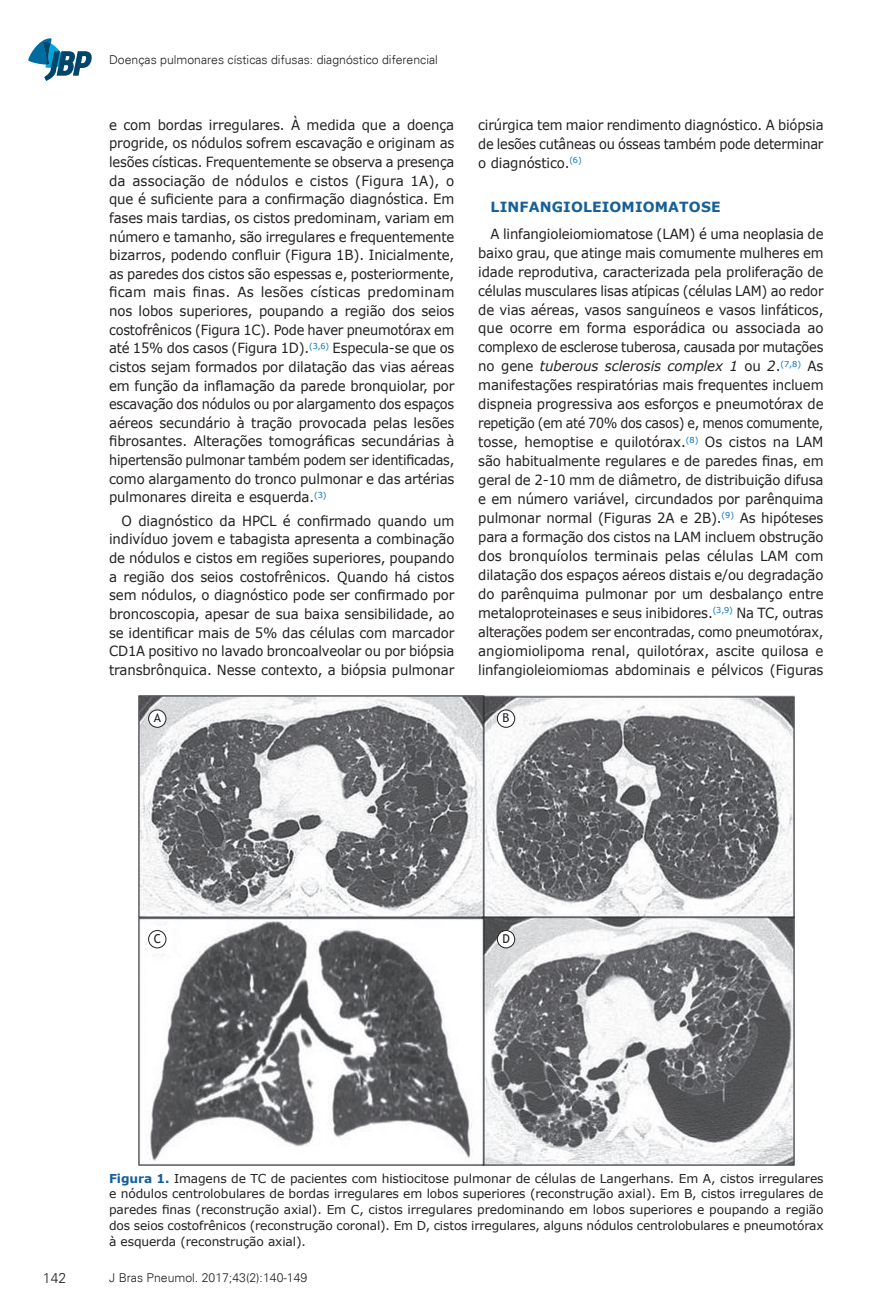
<style>
.page{position:relative;width:893px;height:1315px;background:#fff}
.page>*{position:absolute;margin:0;border:0;box-sizing:border-box;transform-origin:0 0}
.Corpo_PT{font:14px/18.6px "Verdana";letter-spacing:-.01em;color:#231f20;text-align:justify;scale:.95 1}
.Corpo_PT-2{font:14px/18.9px "Verdana";letter-spacing:-.01em;color:#231f20;text-align:justify;scale:.94 1}
.Sub_1{font:700 14px "Verdana";letter-spacing:.01em;color:#15609a}
.t1{font:300 14px "Univers";color:#231f20}
.Legendas{font:12.25px/15.8px "Verdana";letter-spacing:-.01em;color:#231f20;text-align:justify}
.rodapé{font:300 12.25px "Univers";color:#231f20}
.t2{font:12.25px "Trebuchet MS";color:#231f20}
.s1{font-style:italic}
.s2{font-weight:700;color:#15609a}
</style>
<div class="page">
<svg style="left:28px;top:38px;width:64px;height:43px"></svg>
<img style="left:138px;top:695px;width:656px;height:470px">
<div style="left:149px;top:710px;width:17px;height:17px;background:#fff;border-radius:50%"></div>
<div style="left:148px;top:709px;width:18px;height:19px;border:1px solid #231f20;border-radius:50%"></div>
<div style="left:497px;top:710px;width:18px;height:17px;background:#fff;border-radius:50%"></div>
<div style="left:497px;top:709px;width:18px;height:19px;border:1px solid #231f20;border-radius:50%"></div>
<div style="left:149px;top:930px;width:17px;height:18px;background:#fff;border-radius:50%"></div>
<div style="left:148px;top:930px;width:18px;height:18px;border:1px solid #231f20;border-radius:50%"></div>
<div style="left:497px;top:930px;width:18px;height:18px;background:#fff;border-radius:50%"></div>
<div style="left:497px;top:930px;width:18px;height:18px;border:1px solid #231f20;border-radius:50%"></div>
<p class="rodapé" style="left:109px;top:52px;width:330px">Doenças pulmonares císticas difusas: diagnóstico diferencial</p>
<p class="Corpo_PT" style="left:109px;top:115px;width:365px">e com bordas irregulares. À medida que a doença progride, os nódulos sofrem escavação e originam as lesões císticas. Frequentemente se observa a presença da associação de nódulos e cistos (Figura 1A), o que é suficiente para a confirmação diagnóstica. Em fases mais tardias, os cistos predominam, variam em número e tamanho, são irregulares e frequentemente bizarros, podendo confluir (Figura 1B). Inicialmente, as paredes dos cistos são espessas e, posteriormente, ficam mais finas. As lesões císticas predominam nos lobos superiores, poupando a região dos seios costofrênicos (Figura 1C). Pode haver pneumotórax em até 15% dos casos (Figura 1D).<sup>(3,6)</sup> Especula-se que os cistos sejam formados por dilatação das vias aéreas em função da inflamação da parede bronquiolar, por escavação dos nódulos ou por alargamento dos espaços aéreos secundário à tração provocada pelas lesões fibrosantes. Alterações tomográficas secundárias à hipertensão pulmonar também podem ser identificadas, como alargamento do tronco pulmonar e das artérias pulmonares direita e esquerda.<sup>(3)</sup></p>
<p class="Corpo_PT" style="left:109px;top:511px;width:365px;text-indent:12px">O diagnóstico da HPCL é confirmado quando um indivíduo jovem e tabagista apresenta a combinação de nódulos e cistos em regiões superiores, poupando a região dos seios costofrênicos. Quando há cistos sem nódulos, o diagnóstico pode ser confirmado por broncoscopia, apesar de sua baixa sensibilidade, ao se identificar mais de 5% das células com marcador CD1A positivo no lavado broncoalveolar ou por biópsia transbrônquica. Nesse contexto, a biópsia pulmonar</p>
<p class="Corpo_PT-2" style="left:478px;top:115px;width:369px">cirúrgica tem maior rendimento diagnóstico. A biópsia de lesões cutâneas ou ósseas também pode determinar o diagnóstico.<sup>(6)</sup></p>
<p class="Sub_1" style="left:491px;top:197px;width:232px">LINFANGIOLEIOMIOMATOSE</p>
<p class="Corpo_PT" style="left:478px;top:224px;width:365px;text-indent:12px">A linfangioleiomiomatose (LAM) é uma neoplasia de baixo grau, que atinge mais comumente mulheres em idade reprodutiva, caracterizada pela proliferação de células musculares lisas atípicas (células LAM) ao redor de vias aéreas, vasos sanguíneos e vasos linfáticos, que ocorre em forma esporádica ou associada ao complexo de esclerose tuberosa, causada por mutações no gene <span class="s1">tuberous sclerosis complex 1</span> ou <span class="s1">2</span>.<sup>(7,8)</sup> As manifestações respiratórias mais frequentes incluem dispneia progressiva aos esforços e pneumotórax de repetição (em até 70% dos casos) e, menos comumente, tosse, hemoptise e quilotórax.<sup>(8)</sup> Os cistos na LAM são habitualmente regulares e de paredes finas, em geral de 2-10 mm de diâmetro, de distribuição difusa e em número variável, circundados por parênquima pulmonar normal (Figuras 2A e 2B).<sup>(9)</sup> As hipóteses para a formação dos cistos na LAM incluem obstrução dos bronquíolos terminais pelas células LAM com dilatação dos espaços aéreos distais e/ou degradação do parênquima pulmonar por um desbalanço entre metaloproteinases e seus inibidores.<sup>(3,9)</sup> Na TC, outras alterações podem ser encontradas, como pneumotórax, angiomiolipoma renal, quilotórax, ascite quilosa e linfangioleiomiomas abdominais e pélvicos (Figuras</p>
<p class="t2" style="left:154px;top:711px;width:9px">A</p>
<p class="t2" style="left:502px;top:711px;width:8px">B</p>
<p class="t2" style="left:154px;top:931px;width:9px">C</p>
<p class="t2" style="left:502px;top:931px;width:9px">D</p>
<p class="Legendas" style="left:109px;top:1170px;width:716px"><span class="s2">Figura 1.</span> Imagens de TC de pacientes com histiocitose pulmonar de células de Langerhans. Em A, cistos irregulares e nódulos centrolobulares de bordas irregulares em lobos superiores (reconstrução axial). Em B, cistos irregulares de paredes finas (reconstrução axial). Em C, cistos irregulares predominando em lobos superiores e poupando a região dos seios costofrênicos (reconstrução coronal). Em D, cistos irregulares, alguns nódulos centrolobulares e pneumotórax à esquerda (reconstrução axial).</p>
<p class="t1" style="left:43px;top:1269px;width:25px">142</p>
<p class="rodapé" style="left:109px;top:1270px;width:200px">J Bras Pneumol. 2017;43(2):140-149</p>
</div>
